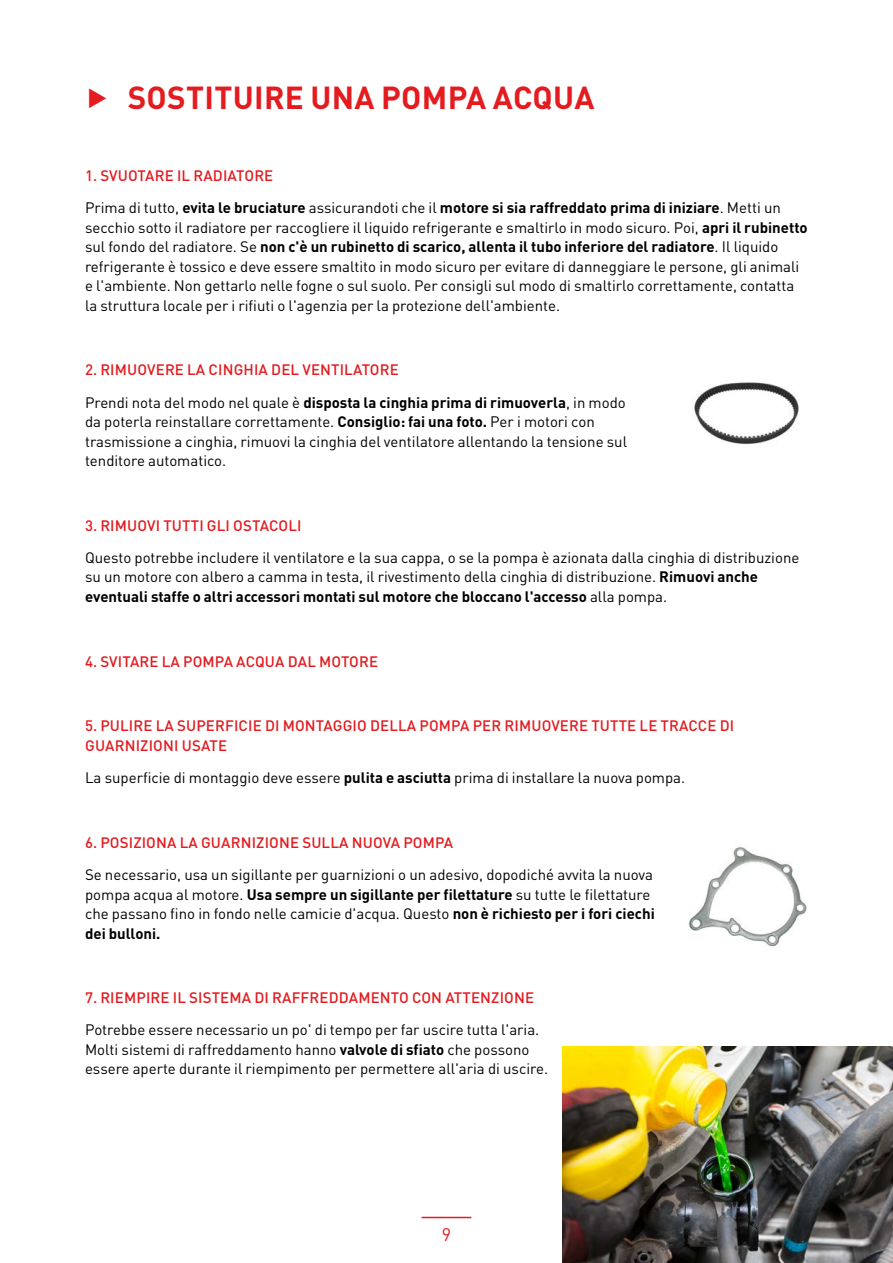
<style>
.page{position:relative;width:893px;height:1263px;background:#fff}
.page>*{position:absolute;margin:0;border:0;box-sizing:border-box;transform-origin:0 0}
.t1{font:700 31.5px "TVH Pro";letter-spacing:.01em;color:#e41b1f}
.t2{font:18px "TVH Pro";color:#e41b1f}
.t3{font:15px/19.5px "TVH Pro";color:#000}
.t4{font:500 15px/32.2px "TVH Pro";letter-spacing:.01em;color:#e41b1f}
.t5{font:700 15px/32.2px "TVH Pro";color:#000}
.s1{font-weight:500;color:#e41b1f}
.s2{font-weight:400}
.s3{font-weight:700}
.s4{font-weight:400;color:#000}
.s5{font-weight:700;color:#000}
</style>
<div class="page">
<hr style="left:422px;top:1217px;width:49px;height:1px;background:#e41b1f">
<img style="left:694px;top:382px;width:105px;height:63px">
<img style="left:688px;top:846px;width:119px;height:101px">
<img style="left:562px;top:1047px;width:331px;height:216px">
<h1 class="t1" style="left:85px;top:71px;width:511px">▶ SOSTITUIRE UNA POMPA ACQUA</h1>
<p class="t5" style="left:85px;top:158px;width:697px"><span class="s1">1. SVUOTARE IL RADIATORE<br></span><span class="s2">Prima di tutto,</span> evita le bruciature <span class="s2">assicurandoti che il</span> motore si sia raffreddato prima di iniziare<span class="s2">. Metti un</span></p>
<p class="t3" style="left:85px;top:216px;width:724px">secchio sotto il radiatore per raccogliere il liquido refrigerante e smaltirlo in modo sicuro. Poi, <span class="s3">apri il rubinetto </span>sul fondo del radiatore. Se <span class="s3">non c'è un rubinetto di scarico, allenta il tubo inferiore del radiatore</span>. Il liquido refrigerante è tossico e deve essere smaltito in modo sicuro per evitare di danneggiare le persone, gli animali e l'ambiente. Non gettarlo nelle fogne o sul suolo. Per consigli sul modo di smaltirlo correttamente, contatta la struttura locale per i rifiuti o l'agenzia per la protezione dell'ambiente.</p>
<p class="t4" style="left:85px;top:352px;width:542px">2. RIMUOVERE LA CINGHIA DEL VENTILATORE<br><span class="s4">Prendi nota del modo nel quale è</span> <span class="s5">disposta la cinghia prima di rimuoverla</span><span class="s4">, in modo</span></p>
<p class="t3" style="left:85px;top:410px;width:543px">da poterla reinstallare correttamente. <span class="s3">Consiglio: fai una foto.</span> Per i motori con trasmissione a cinghia, rimuovi la cinghia del ventilatore allentando la tensione sul tenditore automatico.</p>
<p class="t4" style="left:85px;top:507px;width:218px">3. RIMUOVI TUTTI GLI OSTACOLI</p>
<p class="t3" style="left:85px;top:546px;width:716px">Questo potrebbe includere il ventilatore e la sua cappa, o se la pompa è azionata dalla cinghia di distribuzione su un motore con albero a camma in testa, il rivestimento della cinghia di distribuzione. <span class="s3">Rimuovi anche eventuali staffe o altri accessori montati sul motore che bloccano l'accesso</span> alla pompa.</p>
<p class="t4" style="left:85px;top:643px;width:295px">4. SVITARE LA POMPA ACQUA DAL MOTORE</p>
<p class="t4" style="left:85px;top:714px;width:651px;line-height:19.5px">5. PULIRE LA SUPERFICIE DI MONTAGGIO DELLA POMPA PER RIMUOVERE TUTTE LE TRACCE DI<br>GUARNIZIONI USATE</p>
<p class="t3" style="left:85px;top:766px;width:602px">La superficie di montaggio deve essere <span class="s3">pulita e asciutta</span> prima di installare la nuova pompa.</p>
<p class="t4" style="left:85px;top:825px;width:370px">6. POSIZIONA LA GUARNIZIONE SULLA NUOVA POMPA</p>
<p class="t3" style="left:85px;top:863px;width:571px">Se necessario, usa un sigillante per guarnizioni o un adesivo, dopodiché avvita la nuova pompa acqua al motore. <span class="s3">Usa sempre un sigillante per filettature</span> su tutte le filettature che passano fino in fondo nelle camicie d'acqua. Questo <span class="s3">non è richiesto per i fori ciechi dei bulloni.</span></p>
<p class="t4" style="left:85px;top:980px;width:451px">7. RIEMPIRE IL SISTEMA DI RAFFREDDAMENTO CON ATTENZIONE</p>
<p class="t3" style="left:85px;top:1019px;width:464px">Potrebbe essere necessario un po' di tempo per far uscire tutta l'aria.<br>Molti sistemi di raffreddamento hanno <span class="s3">valvole di sfiato</span> che possono essere aperte durante il riempimento per permettere all'aria di uscire.</p>
<p class="t2" style="left:442px;top:1221px;width:11px">9</p>
</div>
